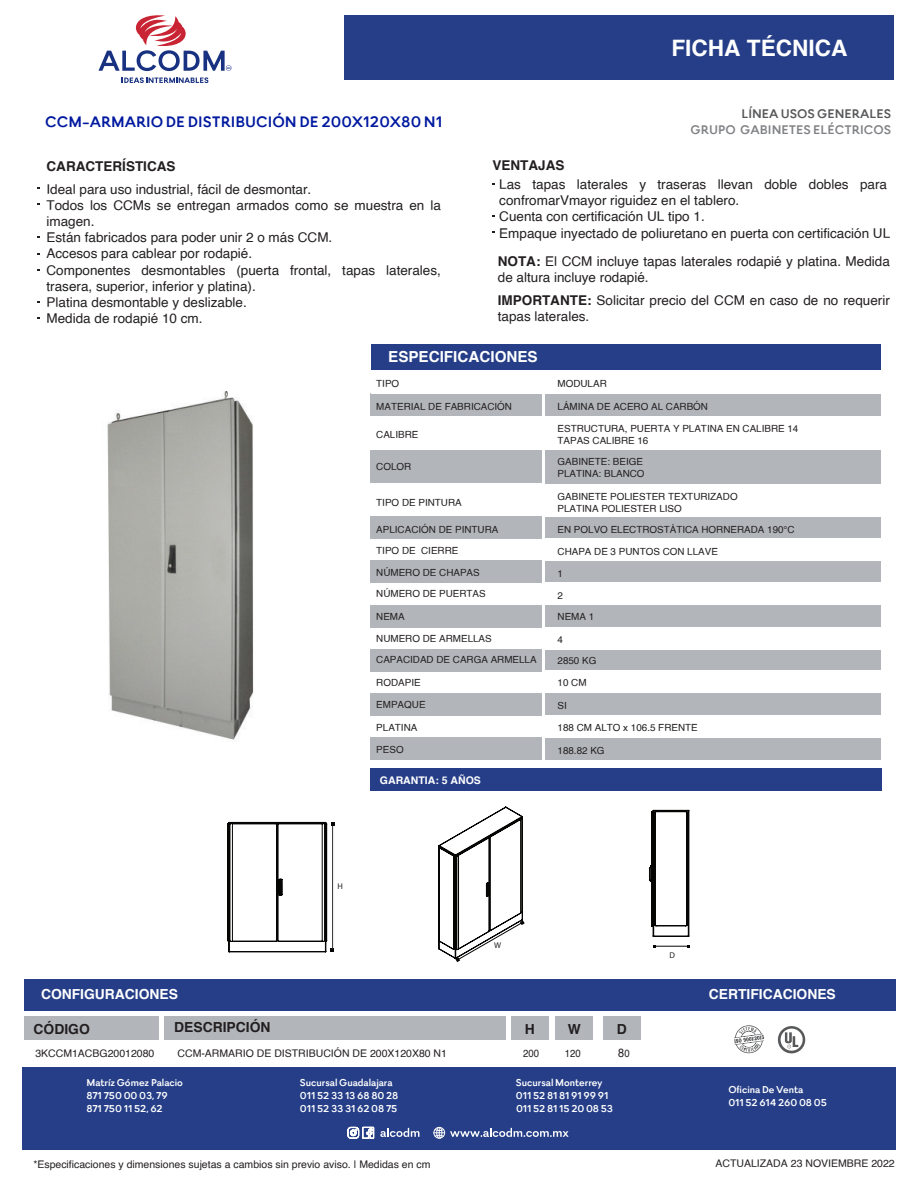
<style>
.page{position:relative;width:918px;height:1188px;background:#fff}
.page>*{position:absolute;margin:0;border:0;box-sizing:border-box;transform-origin:0 0}
.t1{font:700 22.65px "Helvetica";color:#fff}
.t2{font:700 16.5px "Firme";color:#00199f}
.t3{font:700 15.15px "Helvetica";color:#fff}
.t4{font:700 13.8px "Helvetica";color:#fff}
.t5{font:700 13.8px "Helvetica";color:#231f20}
.t6{font:700 13.65px "Firme";color:#808285}
.t7{font:700 13.65px "Firme";color:#57585a}
.t8{font:13.5px/16.2px "Helvetica";color:#231f20}
.t9{font:700 13.5px "Helvetica";color:#231f20}
.t10{font:12px "Helvetica";color:#231f20;scale:.91 1}
.t11{font:700 10.8px/13px "Firme";letter-spacing:-.01em;color:#fff}
.t12{font:10.5px "Helvetica";color:#231f20}
.t13{font:700 10.5px "Helvetica";color:#fff}
.t14{font:10.5px "Helvetica";color:#231f20;scale:.91 1}
.t15{font:9.9px/21.1px "Helvetica";color:#231f20}
.t16{font:8.4px "Myriad Pro";color:#231f20}
.s1{font-weight:700}
.s2{font-size:10.5px}
</style>
<div class="page">
<div style="left:24px;top:1017px;width:134px;height:23px;background:#b2b6bb"></div>
<div style="left:164px;top:1017px;width:342px;height:23px;background:#b2b6bb"></div>
<div style="left:511px;top:1017px;width:38px;height:23px;background:#b2b6bb"></div>
<div style="left:556px;top:1017px;width:37px;height:23px;background:#b2b6bb"></div>
<div style="left:603px;top:1017px;width:38px;height:23px;background:#b2b6bb"></div>
<div style="left:24px;top:979px;width:872px;height:32px;background:#253e87"></div>
<svg style="left:734px;top:1025px;width:30px;height:29px"></svg>
<svg style="left:778px;top:1026px;width:27px;height:27px"></svg>
<div style="left:22px;top:1067px;width:874px;height:82px;background:#253e87"></div>
<div style="left:433px;top:1127px;width:12px;height:12px;border:1px solid #fff;border-radius:50%"></div>
<svg style="left:434px;top:1127px;width:135px;height:12px"></svg>
<svg style="left:380px;top:1128px;width:39px;height:9px"></svg>
<svg style="left:347px;top:1127px;width:27px;height:12px"></svg>
<div style="left:371px;top:394px;width:171px;height:22px;background:#b2b6bb"></div>
<div style="left:371px;top:450px;width:171px;height:33px;background:#b2b6bb"></div>
<div style="left:371px;top:517px;width:171px;height:22px;background:#b2b6bb"></div>
<div style="left:371px;top:561px;width:171px;height:22px;background:#b2b6bb"></div>
<div style="left:371px;top:605px;width:171px;height:22px;background:#b2b6bb"></div>
<div style="left:371px;top:649px;width:171px;height:22px;background:#b2b6bb"></div>
<div style="left:371px;top:693px;width:171px;height:22px;background:#b2b6bb"></div>
<div style="left:371px;top:738px;width:171px;height:22px;background:#b2b6bb"></div>
<div style="left:545px;top:394px;width:336px;height:22px;background:#b2b6bb"></div>
<div style="left:545px;top:450px;width:336px;height:34px;background:#b2b6bb"></div>
<div style="left:545px;top:517px;width:336px;height:22px;background:#b2b6bb"></div>
<div style="left:545px;top:561px;width:336px;height:22px;background:#b2b6bb"></div>
<div style="left:545px;top:605px;width:336px;height:22px;background:#b2b6bb"></div>
<div style="left:545px;top:649px;width:336px;height:22px;background:#b2b6bb"></div>
<div style="left:545px;top:693px;width:336px;height:22px;background:#b2b6bb"></div>
<div style="left:545px;top:738px;width:336px;height:22px;background:#b2b6bb"></div>
<div style="left:371px;top:344px;width:510px;height:26px;background:#253e87"></div>
<div style="left:370px;top:769px;width:511px;height:22px;background:#253e87"></div>
<svg style="left:99px;top:15px;width:132px;height:56px"></svg>
<svg style="left:122px;top:77px;width:86px;height:6px"></svg>
<div style="left:344px;top:16px;width:549px;height:64px;background:#253e87"></div>
<img style="left:107px;top:391px;width:147px;height:349px">
<svg style="left:438px;top:807px;width:87px;height:155px"></svg>
<svg style="left:649px;top:810px;width:40px;height:127px"></svg>
<hr style="left:655px;top:946px;width:33px;height:1px;background:#050504">
<svg style="left:227px;top:822px;width:107px;height:130px"></svg>
<p class="t2" style="left:45px;top:112px;width:399px">CCM-ARMARIO DE DISTRIBUCIÓN DE 200X120X80 N1</p>
<h1 class="t1" style="left:671px;top:30px;width:178px">FICHA TÉCNICA</h1>
<p class="t7" style="left:741px;top:106px;width:151px">LÍNEA USOS GENERALES</p>
<p class="t6" style="left:691px;top:121px;width:202px">GRUPO GABINETES ELÉCTRICOS</p>
<p class="t9" style="left:47px;top:155px;width:130px">CARACTERÍSTICAS</p>
<p class="t9" style="left:492px;top:154px;width:74px">VENTAJAS</p>
<p class="t8" style="left:47px;top:181px;width:396px">Ideal para uso industrial, fácil de desmontar.<br>Todos los CCMs se entregan armados como se muestra en la imagen.<br>Están fabricados para poder unir 2 o más CCM.<br>Accesos para cablear por rodapié.<br>Componentes desmontables (puerta frontal, tapas laterales, trasera, superior, inferior y platina).<br>Platina desmontable y deslizable.<br>Medida de rodapié 10 cm.</p>
<p class="t8" style="left:499px;top:177px;width:392px">Las tapas laterales y traseras llevan doble dobles para confromarVmayor riguidez en el tablero.<br>Cuenta con certificación UL tipo 1.<br>Empaque inyectado de poliuretano en puerta con certificación UL</p>
<p class="t8" style="left:498px;top:254px;width:394px"><span class="s1">NOTA:</span> El CCM incluye tapas laterales rodapié y platina. Medida de altura incluye rodapié.</p>
<p class="t8" style="left:498px;top:292px;width:394px"><span class="s1">IMPORTANTE:</span> Solicitar precio del CCM en caso de no requerir tapas laterales.</p>
<p class="t3" style="left:388px;top:345px;width:151px">ESPECIFICACIONES</p>
<p class="t15" style="left:376px;top:373px;width:24px">TIPO</p>
<p class="t15" style="left:376px;top:396px;width:137px">MATERIAL DE FABRICACIÓN</p>
<p class="t15" style="left:376px;top:424px;width:44px">CALIBRE</p>
<p class="t15" style="left:376px;top:456px;width:37px">COLOR</p>
<p class="t15" style="left:376px;top:492px;width:87px">TIPO DE PINTURA</p>
<p class="t15" style="left:376px;top:519px;width:124px">APLICACIÓN DE PINTURA<br>TIPO DE CIERRE</p>
<p class="t15" style="left:376px;top:563px;width:111px">NÚMERO DE CHAPAS<br>NÚMERO DE PUERTAS</p>
<p class="t15" style="left:376px;top:606px;width:30px">NEMA</p>
<p class="t15" style="left:376px;top:629px;width:162px">NUMERO DE ARMELLAS<br>CAPACIDAD DE CARGA ARMELLA</p>
<p class="t15" style="left:376px;top:672px;width:46px">RODAPIE</p>
<p class="t15" style="left:376px;top:695px;width:51px">EMPAQUE</p>
<p class="t15" style="left:376px;top:717px;width:43px">PLATINA</p>
<p class="t15" style="left:376px;top:740px;width:29px">PESO</p>
<p class="t13" style="left:380px;top:772px;width:102px">GARANTIA: 5 AÑOS</p>
<p class="t15" style="left:558px;top:373px;width:51px">MODULAR</p>
<p class="t15" style="left:558px;top:396px;width:152px">LÁMINA DE ACERO AL CARBÓN</p>
<p class="t15" style="left:558px;top:423px;width:242px;line-height:11.9px">ESTRUCTURA, PUERTA Y PLATINA EN CALIBRE 14<br>TAPAS CALIBRE 16</p>
<p class="t15" style="left:558px;top:456px;width:89px;line-height:11.9px">GABINETE: BEIGE<br>PLATINA: BLANCO</p>
<p class="t15" style="left:558px;top:491px;width:182px;line-height:11.9px">GABINETE POLIESTER TEXTURIZADO<br>PLATINA POLIESTER LISO</p>
<p class="t15" style="left:558px;top:519px;width:239px">EN POLVO ELECTROSTÁTICA HORNERADA 190°C</p>
<p class="t15" style="left:558px;top:542px;width:162px">CHAPA DE 3 PUNTOS CON LLAVE<br>1</p>
<p class="t15" style="left:558px;top:585px;width:38px">2<br>NEMA 1</p>
<p class="t15" style="left:558px;top:629px;width:40px">4<br>2850 KG</p>
<p class="t15" style="left:558px;top:672px;width:31px">10 CM</p>
<p class="t15" style="left:558px;top:695px;width:11px">SI</p>
<p class="t15" style="left:558px;top:717px;width:142px">188 CM ALTO x 106.5 FRENTE</p>
<p class="t15" style="left:558px;top:740px;width:49px">188.82 KG</p>
<p class="t16" style="left:337px;top:881px;width:7px">H</p>
<p class="t16" style="left:494px;top:940px;width:9px">W</p>
<p class="t16" style="left:670px;top:950px;width:7px">D</p>
<p class="t4" style="left:41px;top:983px;width:139px">CONFIGURACIONES</p>
<p class="t4" style="left:709px;top:983px;width:129px">CERTIFICACIONES</p>
<p class="t5" style="left:34px;top:1018px;width:58px">CÓDIGO</p>
<p class="t5" style="left:174px;top:1016px;width:98px">DESCRIPCIÓN</p>
<p class="t5" style="left:525px;top:1018px;width:12px">H</p>
<p class="t5" style="left:568px;top:1018px;width:15px">W</p>
<p class="t5" style="left:617px;top:1018px;width:12px">D</p>
<p class="t12" style="left:35px;top:1045px;width:121px">3KCCM1ACBG20012080</p>
<p class="t12" style="left:178px;top:1046px;width:271px">CCM-ARMARIO DE DISTRIBUCIÓN DE 200X120X80 N1</p>
<p class="t14" style="left:523px;top:1045px;width:19px">200</p>
<p class="t14" style="left:565px;top:1045px;width:19px">120</p>
<p class="t10" style="left:618px;top:1044px;width:14px">8<span class="s2">0</span></p>
<p class="t11" style="left:86px;top:1076px;width:98px">Matríz Gómez Palacio<br>871 750 00 03, 79<br>871 750 11 52, 62</p>
<p class="t11" style="left:300px;top:1076px;width:100px">Sucursal Guadalajara<br>011 52 33 13 68 80 28<br>011 52 33 31 62 08 75</p>
<p class="t11" style="left:516px;top:1076px;width:99px">Sucursal Monterrey<br>011 52 81 81 91 99 91<br>011 52 81 15 20 08 53</p>
<p class="t11" style="left:728px;top:1083px;width:100px">Oficina De Venta<br>011 52 614 260 08 05</p>
<p class="t12" style="left:33px;top:1156px;width:399px">*Especificaciones y dimensiones sujetas a cambios sin previo aviso. | Medidas en cm</p>
<p class="t12" style="left:716px;top:1156px;width:181px">ACTUALIZADA 23 NOVIEMBRE 2022</p>
</div>
